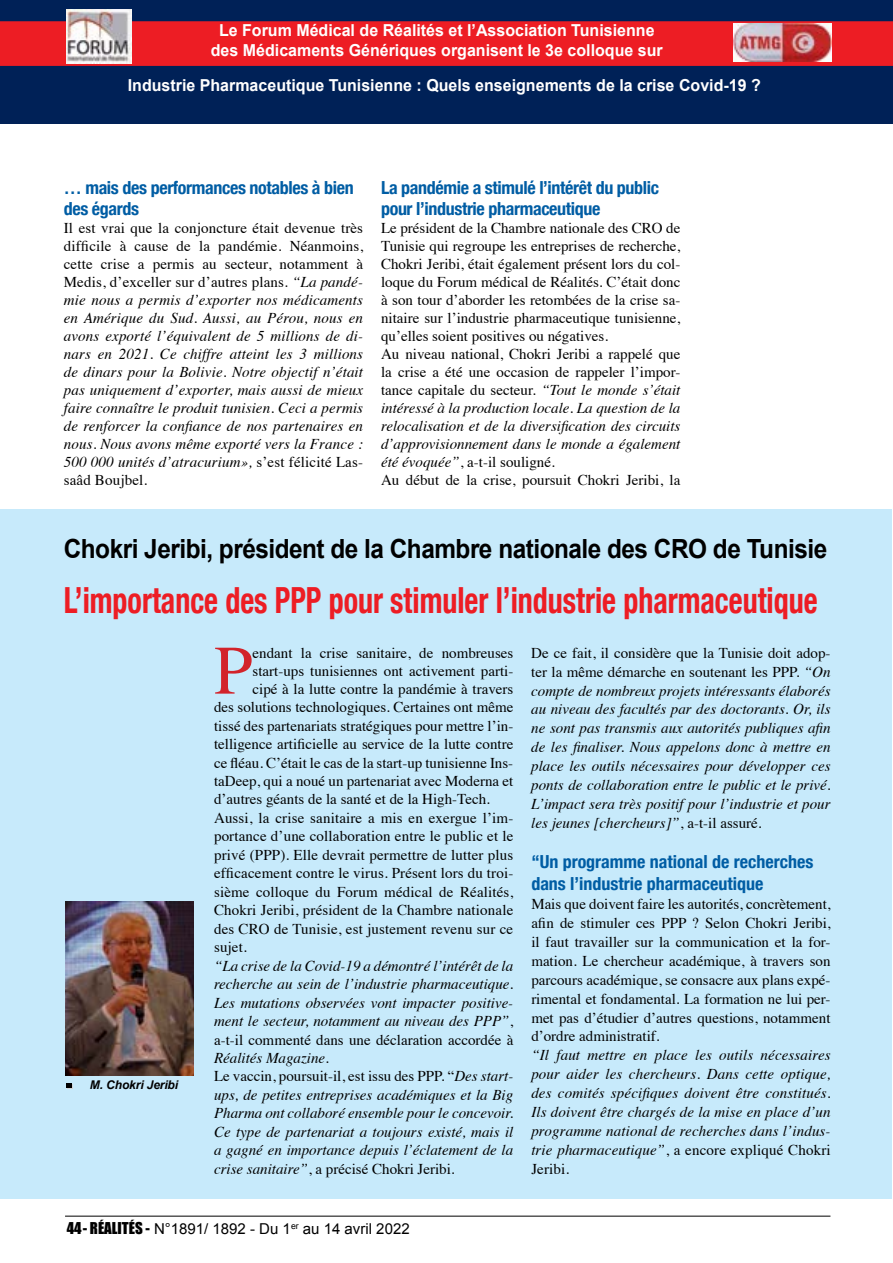
<style>
.page{position:relative;width:893px;height:1263px;background:#fff}
.page>*{position:absolute;margin:0;border:0;box-sizing:border-box;transform-origin:0 0}
.t1{font:69.45px "Times";color:#d2232a}
.t2{font:700 condensed 36px "Helvetica Neue";color:#ed1d24;scale:.83 1}
.t3{font:700 26.4px "Arial";letter-spacing:-.02em;color:#000;scale:.92 1}
.t4{font:700 condensed 18px/21px "Helvetica Neue";letter-spacing:-.02em;color:#005da4}
.t5{font:700 condensed 18px/21.9px "Helvetica Neue";color:#005da4}
.t6{font:700 16.5px/19.5px "Arial";color:#fff;text-align:center}
.t7{font:italic 15px/18.9px "Times";color:#000;text-align:justify}
.t8{font:15px/18px "Times";color:#000}
.t9{font:15px "Arial";color:#000}
.t10{font:italic 700 12px "Arial";letter-spacing:-.01em;color:#000}
.s1{font-style:normal}
.s2{font-style:italic}
.s3{font-family:"Impact"}
</style>
<div class="page">
<hr style="left:65px;top:1216px;width:765px;height:1px;background:#000">
<div style="left:0;top:0;width:893px;height:123px;background:#002157"></div>
<div style="left:0;top:21px;width:893px;height:45px;background:#ed1d24"></div>
<img style="left:67px;top:9px;width:64px;height:55px">
<img style="left:733px;top:24px;width:98px;height:37px">
<div style="left:0;top:510px;width:891px;height:689px;background:#c7eafb"></div>
<svg style="left:66px;top:1083px;width:7px;height:6px"></svg>
<img style="left:65px;top:901px;width:129px;height:175px">
<p class="t6" style="left:211px;top:21px;width:453px">Le Forum Médical de Réalités et l’Association Tunisienne des Médicaments Génériques organisent le 3e colloque sur</p>
<p class="t6" style="left:128px;top:76px;width:634px">Industrie Pharmaceutique Tunisienne : Quels enseignements de la crise Covid-19 ?</p>
<p class="t4" style="left:64px;top:177px;width:292px">… mais des performances notables à bien des égards</p>
<p class="t7" style="left:64px;top:218px;width:301px;line-height:18px"><span class="s1">Il est vrai que la conjoncture était devenue très difficile à cause de la pandémie. Néanmoins, cette crise a permis au secteur, notamment à Medis, d’exceller sur d’autres plans.</span> “La pandé&shy;mie nous a permis d’exporter nos médicaments en Amérique du Sud. Aussi, au Pérou, nous en avons exporté l’équivalent de 5 millions de di&shy;nars en 2021. Ce chiffre atteint les 3 millions de dinars pour la Bolivie. Notre objectif n’était pas uniquement d’exporter, mais aussi de mieux faire connaître le produit tunisien. Ceci a permis de renforcer la confiance de nos partenaires en nous. Nous avons même exporté vers la France :<br>500 000 unités d’atracurium», <span class="s1">s’est félicité Las&shy;saâd Boujbel.</span></p>
<p class="t4" style="left:381px;top:177px;width:280px">La pandémie a stimulé l’intérêt du public pour l’industrie pharmaceutique</p>
<p class="t8" style="left:381px;top:218px;width:301px">Le président de la Chambre nationale des CRO de Tunisie qui regroupe les entreprises de recherche, Chokri Jeribi, était également présent lors du col&shy;loque du Forum médical de Réalités. C’était donc à son tour d’aborder les retombées de la crise sa&shy;nitaire sur l’industrie pharmaceutique tunisienne, qu’elles soient positives ou négatives.<br>Au niveau national, Chokri Jeribi a rappelé que la crise a été une occasion de rappeler l’impor&shy;tance capitale du secteur. <span class="s2">“Tout le monde s’était intéressé à la production locale. La question de la relocalisation et de la diversification des circuits d’approvisionnement dans le monde a également été évoquée”</span>, a-t-il souligné.<br>Au début de la crise, poursuit Chokri Jeribi, la</p>
<h3 class="t3" style="left:64px;top:531px;width:831px">Chokri Jeribi, président de la Chambre nationale des CRO de Tunisie</h3>
<h2 class="t2" style="left:64px;top:579px;width:910px">L’importance des PPP pour stimuler l’industrie pharmaceutique</h2>
<p class="t10" style="left:90px;top:1077px;width:90px">M. Chokri Jeribi</p>
<h1 class="t1" style="left:214px;top:605px;width:40px">P</h1>
<p class="t8" style="left:253px;top:642px;width:262px">endant la crise sanitaire, de nombreuses</p>
<p class="t8" style="left:253px;top:660px;width:262px">start-ups tunisiennes ont activement parti-</p>
<p class="t8" style="left:253px;top:678px;width:262px">cipé à la lutte contre la pandémie à travers</p>
<p class="t8" style="left:214px;top:697px;width:301px">des solutions technologiques. Certaines ont même</p>
<p class="t8" style="left:214px;top:715px;width:301px">tissé des partenariats stratégiques pour mettre l’in-</p>
<p class="t8" style="left:214px;top:734px;width:301px">telligence artificielle au service de la lutte contre</p>
<p class="t8" style="left:214px;top:752px;width:301px">ce fléau. C’était le cas de la start-up tunisienne Ins-</p>
<p class="t8" style="left:214px;top:771px;width:301px">taDeep, qui a noué un partenariat avec Moderna et</p>
<p class="t8" style="left:214px;top:789px;width:277px">d’autres géants de la santé et de la High-Tech.</p>
<p class="t8" style="left:214px;top:807px;width:301px">Aussi, la crise sanitaire a mis en exergue l’im-</p>
<p class="t8" style="left:214px;top:826px;width:301px">portance d’une collaboration entre le public et le</p>
<p class="t8" style="left:214px;top:844px;width:301px">privé (PPP). Elle devrait permettre de lutter plus</p>
<p class="t8" style="left:214px;top:863px;width:301px">efficacement contre le virus. Présent lors du troi-</p>
<p class="t8" style="left:214px;top:881px;width:301px">sième colloque du Forum médical de Réalités,</p>
<p class="t8" style="left:214px;top:900px;width:301px">Chokri Jeribi, président de la Chambre nationale</p>
<p class="t8" style="left:214px;top:918px;width:301px">des CRO de Tunisie, est justement revenu sur ce</p>
<p class="t8" style="left:214px;top:937px;width:34px">sujet.</p>
<p class="t7" style="left:214px;top:955px;width:301px;line-height:18.5px;text-align:left">“La crise de la Covid-19 a démontré l’intérêt de la recherche au sein de l’industrie pharmaceutique.<br>Les mutations observées vont impacter positive&shy;ment le secteur, notamment au niveau des PPP”<span class="s1">, a-t-il commenté dans une déclaration accordée à </span>Réalités Magazine<span class="s1">.<br>Le vaccin, poursuit-il, est issu des PPP. “</span>Des start&shy;ups, de petites entreprises académiques et la Big Pharma ont collaboré ensemble pour le concevoir.<br>Ce type de partenariat a toujours existé, mais il a gagné en importance depuis l’éclatement de la crise sanitaire”<span class="s1">, a précisé Chokri Jeribi.</span></p>
<p class="t7" style="left:531px;top:642px;width:301px"><span class="s1">De ce fait, il considère que la Tunisie doit adop&shy;ter la même démarche en soutenant les PPP.</span> “On compte de nombreux projets intéressants élaborés au niveau des facultés par des doctorants. Or, ils ne sont pas transmis aux autorités publiques afin de les finaliser. Nous appelons donc à mettre en place les outils nécessaires pour développer ces ponts de collaboration entre le public et le privé.<br>L’impact sera très positif pour l’industrie et pour les jeunes [chercheurs]”<span class="s1">, a-t-il assuré.</span></p>
<p class="t5" style="left:531px;top:851px;width:284px">“Un programme national de recherches dans l’industrie pharmaceutique</p>
<p class="t8" style="left:531px;top:893px;width:301px;line-height:18.9px;text-align:justify">Mais que doivent faire les autorités, concrètement, afin de stimuler ces PPP ? Selon Chokri Jeribi, il faut travailler sur la communication et la for&shy;mation. Le chercheur académique, à travers son parcours académique, se consacre aux plans expé&shy;rimental et fondamental. La formation ne lui per&shy;met pas d’étudier d’autres questions, notamment d’ordre administratif.</p>
<p class="t7" style="left:531px;top:1045px;width:301px">“Il faut mettre en place les outils nécessaires pour aider les chercheurs. Dans cette optique, des comités spécifiques doivent être constitués.<br>Ils doivent être chargés de la mise en place d’un programme national de recherches dans l’indus&shy;trie pharmaceutique”<span class="s1">, a encore expliqué Chokri Jeribi.</span></p>
<p class="t9" style="left:67px;top:1219px;width:344px"><span class="s3">44- RÉALITÉS -</span> N°1891/ 1892 - Du 1<sup>er</sup> au 14 avril 2022</p>
</div>
